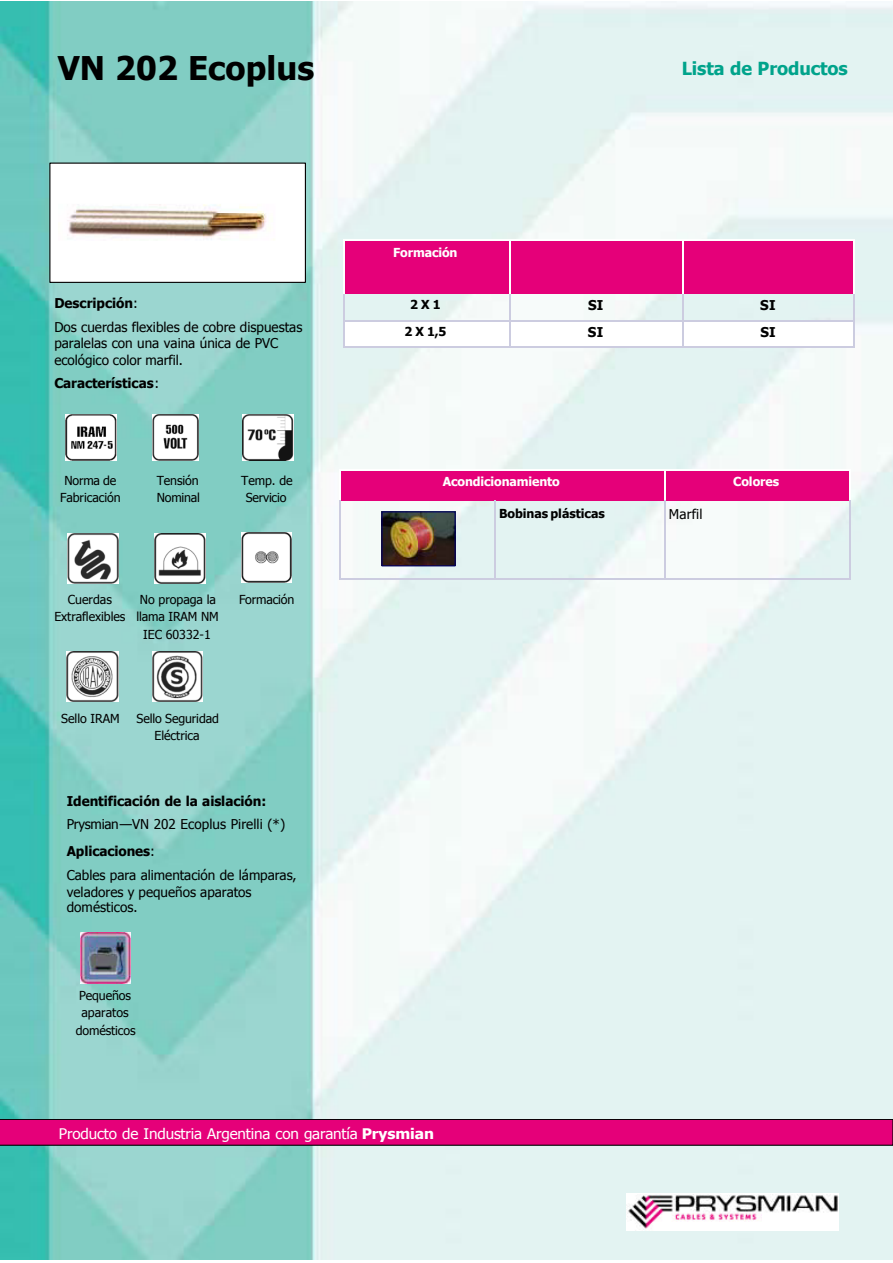
<style>
.page{position:relative;width:893px;height:1263px;background:#fff}
.page>*{position:absolute;margin:0;border:0;box-sizing:border-box;transform-origin:0 0}
.t1{font:700 32.7px "Tahoma";letter-spacing:.005em;color:#000}
.t2{font:700 18px "Tahoma";letter-spacing:-.005em;color:#00a38b}
.t3{font:14.7px "Tahoma";letter-spacing:-.01em;color:#fff;scale:1.04 1}
.t4{font:13.5px/16.4px "Tahoma";color:#000}
.t5{font:700 13.5px/27px "Tahoma";letter-spacing:-.005em;color:#000}
.t6{font:12.3px/16.8px "Tahoma";letter-spacing:-.01em;color:#000;text-align:center}
.t7{font:700 12.3px "Tahoma";letter-spacing:-.01em;color:#fff}
.t8{font:700 12.3px/27px "Tahoma";color:#000;text-align:center}
.s1{font-weight:700}
.s2{font-weight:400}
</style>
<div class="page">
<img style="left:0;top:2px;width:892px;height:1257px">
<svg style="left:0;top:1119px;width:892px;height:27px;background:#d30170"></svg>
<img style="left:626px;top:1194px;width:212px;height:37px">
<div style="left:344px;top:240px;width:165px;height:54px;background:#e50079"></div>
<div style="left:509px;top:240px;width:173px;height:54px;background:#e50079"></div>
<div style="left:682px;top:240px;width:172px;height:54px;background:#e50079"></div>
<div style="left:344px;top:321px;width:165px;height:27px;background:#fff"></div>
<div style="left:509px;top:321px;width:173px;height:27px;background:#fff"></div>
<div style="left:682px;top:321px;width:172px;height:27px;background:#fff"></div>
<hr style="left:344px;top:240px;width:1px;height:54px;background:#fff">
<hr style="left:509px;top:240px;width:1px;height:54px;background:#fff">
<hr style="left:682px;top:240px;width:1px;height:54px;background:#fff">
<hr style="left:853px;top:240px;width:1px;height:54px;background:#fff">
<hr style="left:344px;top:294px;width:1px;height:52px;background:#cccce0">
<hr style="left:509px;top:294px;width:1px;height:52px;background:#cccce0">
<hr style="left:682px;top:294px;width:1px;height:52px;background:#cccce0">
<hr style="left:853px;top:294px;width:1px;height:52px;background:#cccce0">
<hr style="left:344px;top:240px;width:510px;height:1px;background:#fff">
<hr style="left:345px;top:321px;width:508px;height:1px;background:#cccce0">
<hr style="left:344px;top:346px;width:510px;height:2px;background:#cccce0">
<div style="left:50px;top:163px;width:255px;height:119px;background:#fff"></div>
<div style="left:49px;top:163px;width:257px;height:120px;border:1px solid #000"></div>
<img style="left:67px;top:204px;width:200px;height:36px">
<img style="left:152px;top:414px;width:46px;height:46px">
<img style="left:66px;top:414px;width:50px;height:46px">
<div style="left:339px;top:469px;width:326px;height:32px;background:#e50079"></div>
<div style="left:665px;top:469px;width:185px;height:32px;background:#e50079"></div>
<hr style="left:339px;top:469px;width:1px;height:32px;background:#fff">
<hr style="left:664px;top:469px;width:1px;height:32px;background:#fff">
<hr style="left:849px;top:469px;width:1px;height:32px;background:#fff">
<hr style="left:339px;top:501px;width:1px;height:78px;background:#cccce0">
<hr style="left:494px;top:501px;width:1px;height:78px;background:#cccce0">
<hr style="left:664px;top:501px;width:1px;height:78px;background:#cccce0">
<hr style="left:849px;top:501px;width:1px;height:78px;background:#cccce0">
<hr style="left:339px;top:469px;width:511px;height:1px;background:#fff">
<hr style="left:339px;top:578px;width:511px;height:1px;background:#cccce0">
<img style="left:68px;top:533px;width:50px;height:51px">
<img style="left:154px;top:533px;width:51px;height:51px">
<img style="left:67px;top:651px;width:51px;height:51px">
<img style="left:241px;top:532px;width:51px;height:51px">
<img style="left:152px;top:651px;width:51px;height:51px">
<img style="left:242px;top:414px;width:51px;height:46px">
<img style="left:80px;top:933px;width:51px;height:50px">
<img style="left:383px;top:513px;width:70px;height:51px">
<div style="left:381px;top:511px;width:74px;height:55px;border:1px solid #006"></div>
<h1 class="t1" style="left:58px;top:45px;width:258px">VN 202 Ecoplus</h1>
<p class="t4" style="left:54px;top:291px;width:249px;line-height:23.7px"><span class="s1">Descripción</span>:<br>Dos cuerdas flexibles de cobre dispuestas</p>
<p class="t4" style="left:54px;top:334px;width:225px;line-height:16.8px">paralelas con una vaina única de PVC ecológico color marfil.</p>
<p class="t5" style="left:54px;top:369px;width:106px">Características<span class="s2">:</span></p>
<p class="t6" style="left:60px;top:471px;width:62px">Norma de<br>Fabricación</p>
<p class="t6" style="left:157px;top:471px;width:45px;text-align:left">Tensión<br>Nominal</p>
<p class="t6" style="left:241px;top:471px;width:53px">Temp. de<br>Servicio</p>
<p class="t6" style="left:54px;top:591px;width:72px">Cuerdas<br>Extraflexibles</p>
<p class="t6" style="left:136px;top:590px;width:84px;line-height:17.4px">No propaga la llama IRAM NM<br>IEC 60332-1</p>
<p class="t6" style="left:239px;top:591px;width:57px">Formación</p>
<p class="t6" style="left:61px;top:710px;width:60px">Sello IRAM</p>
<p class="t6" style="left:137px;top:710px;width:84px">Sello Seguridad<br>Eléctrica</p>
<p class="t5" style="left:67px;top:786px;width:201px">Identificación de la aislación:</p>
<p class="t4" style="left:67px;top:810px;width:220px;line-height:27px">Prysmian—VN 202 Ecoplus Pirelli (*)<br><span class="s1">Aplicaciones</span>:</p>
<p class="t4" style="left:67px;top:866px;width:231px">Cables para alimentación de lámparas, veladores y pequeños aparatos domésticos.</p>
<p class="t6" style="left:76px;top:986px;width:61px;line-height:17.4px">Pequeños aparatos domésticos</p>
<p class="t7" style="left:393px;top:243px;width:66px">Formación</p>
<p class="t8" style="left:404px;top:291px;width:43px">2X1<br>2 X 1,5</p>
<h2 class="t2" style="left:681px;top:56px;width:168px">Lista de Productos</h2>
<p class="t5" style="left:588px;top:291px;width:17px">SI<br>SI</p>
<p class="t5" style="left:760px;top:291px;width:17px">SI<br>SI</p>
<p class="t7" style="left:442px;top:473px;width:119px">Acondicionamiento</p>
<p class="t7" style="left:733px;top:473px;width:48px">Colores</p>
<p class="t8" style="left:499px;top:499px;width:107px">Bobinas plásticas</p>
<p class="t4" style="left:669px;top:505px;width:35px">Marfil</p>
<p class="t3" style="left:59px;top:1123px;width:362px">Producto de Industria Argentina con garantía <span class="s1">Prysmian</span></p>
</div>
